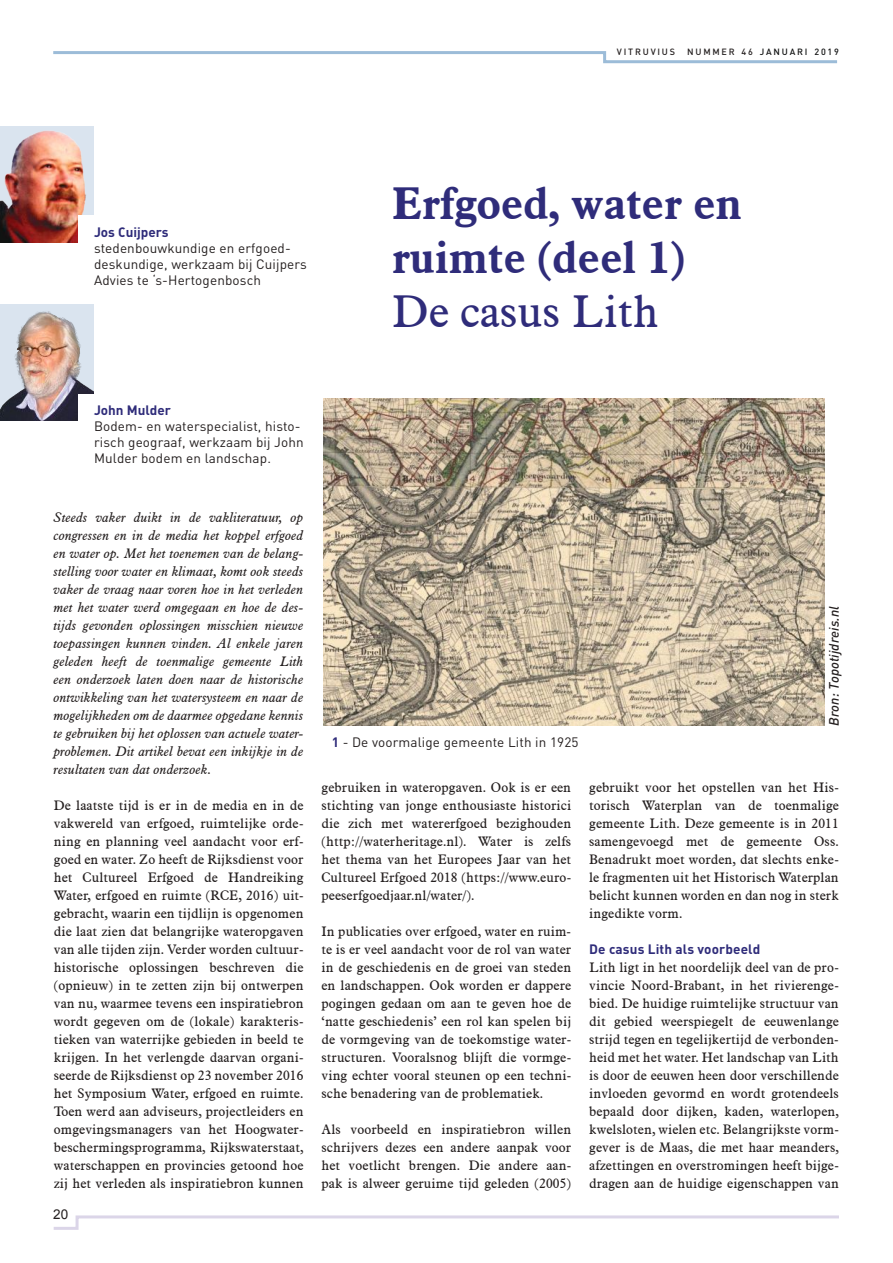
<style>
.page{position:relative;width:893px;height:1263px;background:#fff}
.page>*{position:absolute;margin:0;border:0;box-sizing:border-box;transform-origin:0 0}
.t1{font:700 45px/54px "Aldine 721 BT";color:#2f2c7a}
.t2{font:45px "Aldine 721 BT";color:#2f2c7a}
.t3{font:13.5px/18px "Aldine 721 BT";letter-spacing:.01em;color:#241f1f;text-align:justify}
.t4{font:italic 13.5px/18px "Aldine 721 BT";letter-spacing:.01em;color:#241f1f;text-align:justify}
.t5{font:13.5px/16.2px "DIN";letter-spacing:.01em;color:#241f1f}
.t6{font:700 13.5px "DIN";color:#2f2c7a}
.t7{font:italic 500 13.5px "DIN";letter-spacing:.01em;color:#241f1f}
.t8{font:13.5px "Arial";color:#241f1f}
.t9{font:500 9px "DIN";letter-spacing:.2em;color:#111212}
.t10{font:500 9px "DIN";letter-spacing:.2em;color:#241f1f}
.s1{color:#241f1f}
.s2{font-weight:700;color:#2f2c7a}
</style>
<div class="page">
<svg style="left:53px;top:51px;width:784px;height:13px"></svg>
<svg style="left:53px;top:1215px;width:786px;height:15px"></svg>
<img style="left:323px;top:398px;width:501px;height:328px">
<div style="left:0;top:126px;width:94px;height:116px;background:#dae4ef"></div>
<img style="left:0;top:130px;width:91px;height:112px">
<img style="left:0;top:304px;width:94px;height:116px">
<div style="left:78px;top:216px;width:187px;height:72px;background:#fff"></div>
<div style="left:78px;top:394px;width:187px;height:72px;background:#fff"></div>
<p class="t10" style="left:617px;top:46px;width:60px">VITRUVIUS</p>
<p class="t9" style="left:687px;top:46px;width:153px"><span class="s1">NUMMER 46</span> JANUARI 2019</p>
<p class="t6" style="left:94px;top:223px;width:76px">Jos Cuijpers</p>
<p class="t5" style="left:94px;top:240px;width:214px">stedenbouwkundige en erfgoed&shy;deskundige, werkzaam bij Cuijpers<br>Advies te ‘s-Hertogenbosch</p>
<h1 class="t1" style="left:392px;top:176px;width:351px">Erfgoed, water en ruimte (deel 1)</h1>
<h1 class="t2" style="left:392px;top:284px;width:268px">De casus Lith</h1>
<p class="t6" style="left:94px;top:401px;width:78px">John Mulder</p>
<p class="t5" style="left:94px;top:418px;width:211px">Bodem- en waterspecialist, histo&shy;risch geograaf, werkzaam bij John<br>Mulder bodem en landschap.</p>
<p class="t4" style="left:54px;top:508px;width:251px">Steeds vaker duikt in de vakliteratuur, op congressen en in de media het koppel erfgoed en water op. Met het toenemen van de belang&shy;stelling voor water en klimaat, komt ook steeds vaker de vraag naar voren hoe in het verleden met het water werd omgegaan en hoe de des&shy;tijds gevonden oplossingen misschien nieuwe toepassingen kunnen vinden. Al enkele jaren geleden heeft de toenmalige gemeente Lith een onderzoek laten doen naar de historische ontwikkeling van het watersysteem en naar de mogelijkheden om de daarmee opgedane kennis te gebruiken bij het oplossen van actuele water&shy;problemen. Dit artikel bevat een inkijkje in de resultaten van dat onderzoek.</p>
<p class="t3" style="left:54px;top:796px;width:251px">De laatste tijd is er in de media en in de vakwereld van erfgoed, ruimtelijke orde&shy;ning en planning veel aandacht voor erf&shy;goed en water. Zo heeft de Rijksdienst voor het Cultureel Erfgoed de Handreiking Water, erfgoed en ruimte (RCE, 2016) uit&shy;gebracht, waarin een tijdlijn is opgenomen die laat zien dat belangrijke wateropgaven van alle tijden zijn. Verder worden cultuur&shy;historische oplossingen beschreven die (opnieuw) in te zetten zijn bij ontwerpen van nu, waarmee tevens een inspiratiebron wordt gegeven om de (lokale) karakteris&shy;tieken van waterrijke gebieden in beeld te krijgen. In het verlengde daarvan organi&shy;seerde de Rijksdienst op 23 november 2016 het Symposium Water, erfgoed en ruimte.<br>Toen werd aan adviseurs, projectleiders en omgevingsmanagers van het Hoogwater&shy;beschermingsprogramma, Rijkswaterstaat, waterschappen en provincies getoond hoe zij het verleden als inspiratiebron kunnen</p>
<p class="t8" style="left:53px;top:1205px;width:17px">20</p>
<p class="t5" style="left:332px;top:733px;width:248px"><span class="s2">1</span> - De voormalige gemeente Lith in 1925</p>
<p class="t7" style="left:825px;top:726px;width:121px;rotate:-90deg">Bron: Topotijdreis.nl</p>
<p class="t3" style="left:321px;top:778px;width:251px">gebruiken in wateropgaven. Ook is er een stichting van jonge enthousiaste historici die zich met watererfgoed bezighouden (http://waterheritage.nl). Water is zelfs het thema van het Europees Jaar van het Cultureel Erfgoed 2018 (https://www.euro&shy;peeserfgoedjaar.nl/water/).</p>
<p class="t3" style="left:321px;top:922px;width:251px">In publicaties over erfgoed, water en ruim&shy;te is er veel aandacht voor de rol van water in de geschiedenis en de groei van steden en landschappen. Ook worden er dappere pogingen gedaan om aan te geven hoe de ‘natte geschiedenis’ een rol kan spelen bij de vormgeving van de toekomstige water&shy;structuren. Vooralsnog blijft die vormge&shy;ving echter vooral steunen op een techni&shy;sche benadering van de problematiek.</p>
<p class="t3" style="left:321px;top:1120px;width:251px">Als voorbeeld en inspiratiebron willen schrijvers dezes een andere aanpak voor het voetlicht brengen. Die andere aan&shy;pak is alweer geruime tijd geleden (2005)</p>
<p class="t3" style="left:589px;top:778px;width:251px">gebruikt voor het opstellen van het His&shy;torisch Waterplan van de toenmalige gemeente Lith. Deze gemeente is in 2011 samengevoegd met de gemeente Oss.<br>Benadrukt moet worden, dat slechts enke&shy;le fragmenten uit het Historisch Waterplan belicht kunnen worden en dan nog in sterk ingedikte vorm.</p>
<p class="t6" style="left:589px;top:940px;width:173px">De casus Lith als voorbeeld</p>
<p class="t3" style="left:589px;top:958px;width:251px">Lith ligt in het noordelijk deel van de pro&shy;vincie Noord-Brabant, in het rivierenge&shy;bied. De huidige ruimtelijke structuur van dit gebied weerspiegelt de eeuwenlange strijd tegen en tegelijkertijd de verbonden&shy;heid met het water. Het landschap van Lith is door de eeuwen heen door verschillende invloeden gevormd en wordt grotendeels bepaald door dijken, kaden, waterlopen, kwelsloten, wielen etc. Belangrijkste vorm&shy;gever is de Maas, die met haar meanders, afzettingen en overstromingen heeft bijge&shy;dragen aan de huidige eigenschappen van</p>
</div>
